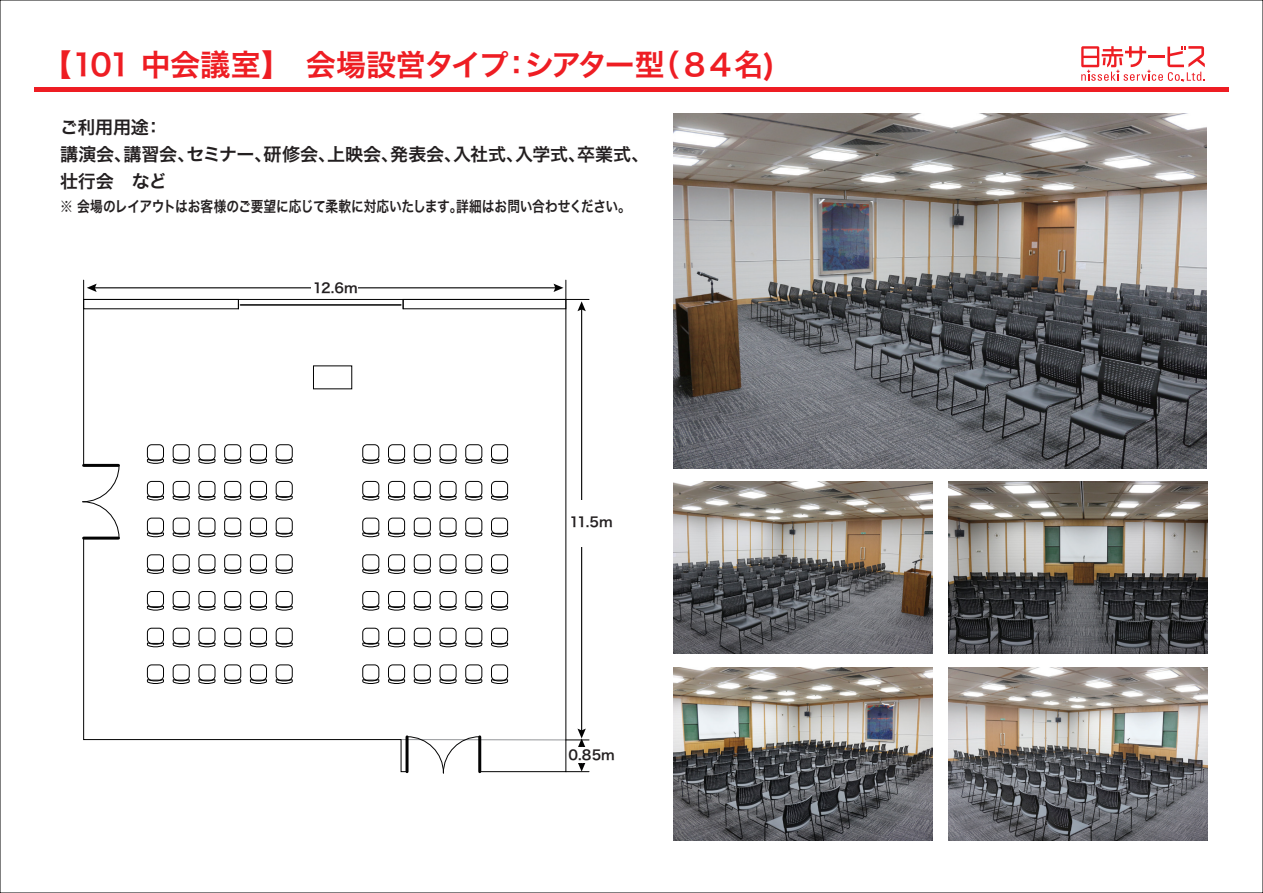
<style>
.page{position:relative;width:1263px;height:893px;background:#fff}
.page>*{position:absolute;margin:0;border:0;box-sizing:border-box;transform-origin:0 0}
.t1{font:30px "Hira Kaku Std N W6";letter-spacing:-.065em;color:#ee1d23}
.t2{font:18px/27px "Hira Kaku Std N W6";letter-spacing:-.01em;color:#231f20}
.t3{font:15px "Hira Kaku Std N W6";letter-spacing:-.015em;color:#231f20;scale:.85 1}
.t4{font:13.5px "Hira Kaku Std N W6";color:#231f20}
</style>
<div class="page">
<hr style="left:34px;top:88px;width:1195px;height:4px;background:#ee1d23">
<svg style="left:83px;top:299px;width:483px;height:473px"></svg>
<svg style="left:82px;top:465px;width:37px;height:73px"></svg>
<svg style="left:407px;top:736px;width:73px;height:37px"></svg>
<hr style="left:240px;top:304px;width:161px;height:2px;background:#030303">
<div style="left:403px;top:299px;width:163px;height:10px;border:1px solid #030303"></div>
<div style="left:83px;top:299px;width:156px;height:10px;border:1px solid #030303"></div>
<hr style="left:405px;top:737px;width:3px;height:35px;background:#030303">
<hr style="left:478px;top:737px;width:3px;height:35px;background:#030303">
<hr style="left:84px;top:464px;width:34px;height:3px;background:#030303">
<hr style="left:84px;top:537px;width:34px;height:3px;background:#030303">
<hr style="left:401px;top:739px;width:165px;height:1px;background:#939598">
<hr style="left:93px;top:287px;width:464px;height:1px;background:#030303">
<svg style="left:83px;top:280px;width:14px;height:19px"></svg>
<div style="left:311px;top:276px;width:46px;height:19px;background:#fff"></div>
<hr style="left:581px;top:308px;width:1px;height:424px;background:#030303">
<svg style="left:553px;top:280px;width:36px;height:31px"></svg>
<svg style="left:566px;top:729px;width:23px;height:43px"></svg>
<div style="left:570px;top:501px;width:19px;height:46px;background:#fff"></div>
<div style="left:567px;top:747px;width:47px;height:16px;background:#fff"></div>
<img style="left:674px;top:113px;width:532px;height:355px">
<img style="left:673px;top:481px;width:259px;height:173px">
<img style="left:948px;top:481px;width:259px;height:173px">
<img style="left:673px;top:668px;width:259px;height:173px">
<img style="left:948px;top:668px;width:259px;height:173px">
<svg style="left:1081px;top:46px;width:124px;height:36px"></svg>
<h1 class="t1" style="left:42px;top:41px;width:735px">【101 中会議室】　会場設営タイプ：シアター型（８４名)</h1>
<p class="t2" style="left:60px;top:114px;width:591px">ご利用用途：<br>講演会、講習会、セミナー、研修会、上映会、発表会、入社式、入学式、卒業式、壮行会　など</p>
<p class="t3" style="left:60px;top:195px;width:673px">※ 会場のレイアウトはお客様のご要望に応じて柔軟に対応いたします。詳細はお問い合わせください。</p>
<p class="t4" style="left:313px;top:277px;width:47px">12.6m</p>
<p class="t4" style="left:570px;top:512px;width:45px">11.5m</p>
<p class="t4" style="left:568px;top:744px;width:48px">0.85m</p>
</div>
